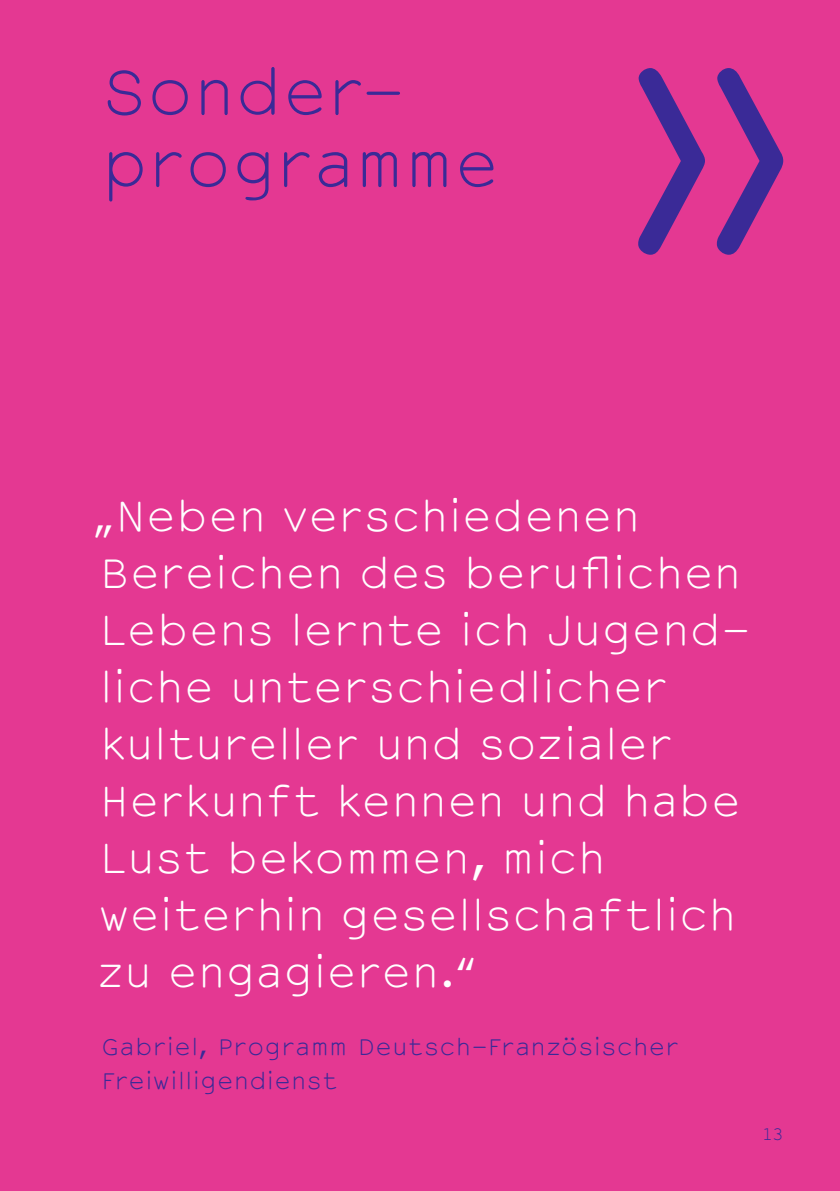
<style>
.page{position:relative;width:840px;height:1191px;background:#fff}
.page>*{position:absolute;margin:0;border:0;box-sizing:border-box;transform-origin:0 0}
.t1{font:300 60px/72px "Courier Sans";letter-spacing:.02em;color:#3a2a97}
.t2{font:300 40px/57px "Courier Sans";letter-spacing:.02em;color:#fff}
.t3{font:300 22px/34px "Courier Sans";letter-spacing:.025em;color:#3a2a97}
.t4{font:300 15px "Courier Sans";color:#3a2a97}
</style>
<div class="page">
<div style="left:0;top:0;width:839px;height:1191px;background:#e43892"></div>
<svg style="left:638px;top:68px;width:144px;height:187px"></svg>
<h1 class="t1" style="left:102px;top:55px;width:398px">Sonder&shy;programme</h1>
<p class="t2" style="left:92px;top:487px;width:651px">„Neben verschiedenen<br>Bereichen des beruflichen<br>Lebens lernte ich Jugend&shy;liche unterschiedlicher kultureller und sozialer<br>Herkunft kennen und habe<br>Lust bekommen, mich weiterhin gesellschaftlich zu engagieren.“</p>
<p class="t3" style="left:101px;top:1029px;width:579px">Gabriel, Programm Deutsch-Französischer<br>Freiwilligendienst</p>
<p class="t4" style="left:762px;top:1123px;width:22px">13</p>
</div>
